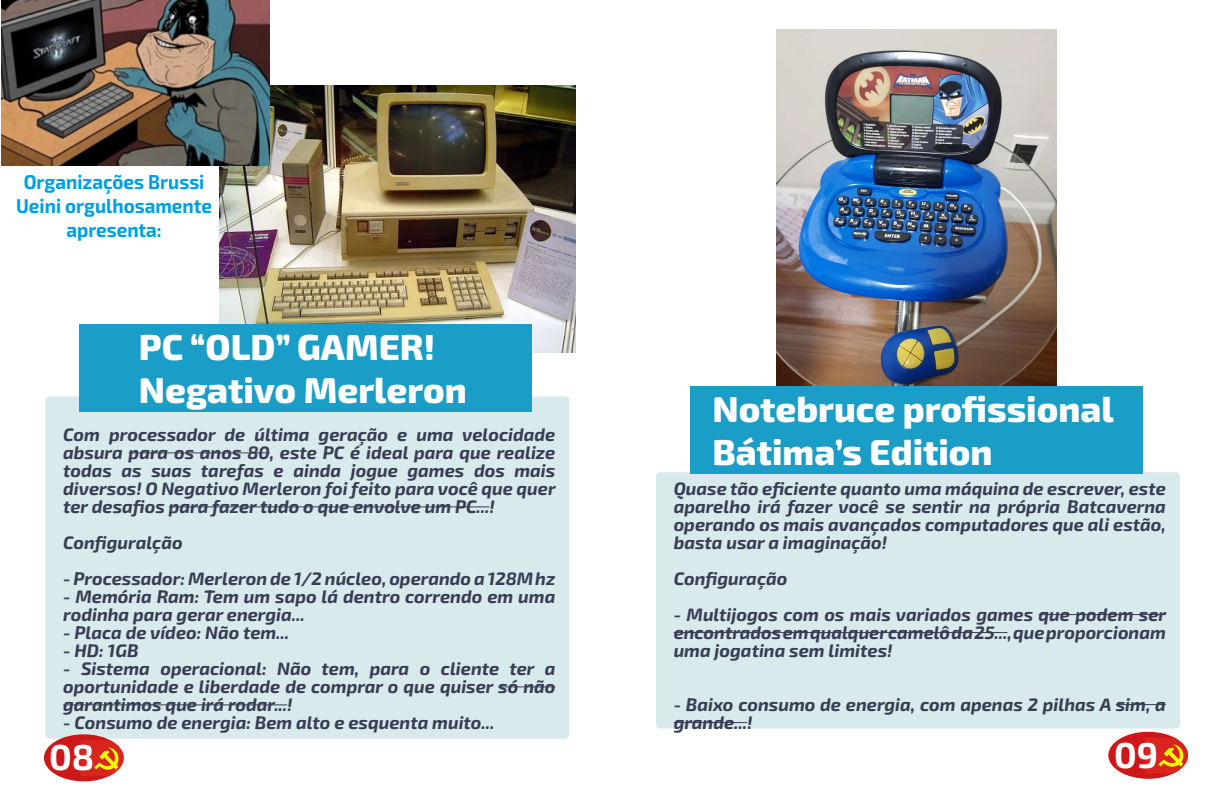
<style>
.page{position:relative;width:1224px;height:792px;background:#fff}
.page>*{position:absolute;margin:0;border:0;box-sizing:border-box;transform-origin:0 0}
.t1{font:800 36px/43.2px "Exo 2";color:#fff}
.t2{font:700 36px "Exo 2";color:#fff}
.t3{font:700 20px/24px "Exo 2";color:#009fe3;text-align:center;scale:.94 1}
.t4{font:italic 700 18px/18px "Exo 2";color:#383d54;text-align:justify}
</style>
<div class="page">
<img style="left:219px;top:85px;width:357px;height:268px">
<div style="left:45px;top:396px;width:524px;height:343px;background:#d9eaec"></div>
<div style="left:80px;top:324px;width:452px;height:87px;background:#1a9ec7"></div>
<hr style="left:129px;top:452px;width:141px;height:1px;background:#383d54">
<hr style="left:169px;top:506px;width:321px;height:1px;background:#383d54">
<hr style="left:498px;top:686px;width:57px;height:1px;background:#383d54">
<hr style="left:63px;top:704px;width:224px;height:1px;background:#383d54">
<img style="left:777px;top:29px;width:279px;height:357px">
<div style="left:656px;top:472px;width:524px;height:257px;background:#d9eaec;border-radius:4px"></div>
<div style="left:690px;top:386px;width:453px;height:87px;background:#1a9ec7"></div>
<hr style="left:1039px;top:614px;width:127px;height:1px;background:#383d54">
<hr style="left:674px;top:632px;width:334px;height:1px;background:#383d54">
<hr style="left:1116px;top:704px;width:50px;height:1px;background:#383d54">
<hr style="left:674px;top:722px;width:73px;height:1px;background:#383d54">
<img style="left:1px;top:0;width:268px;height:166px">
<div style="left:44px;top:734px;width:80px;height:47px;background:#cd1719;border-radius:50%"></div>
<img style="left:81px;top:740px;width:43px;height:36px">
<div style="left:1108px;top:732px;width:80px;height:47px;background:#cd1719;border-radius:50%"></div>
<img style="left:1145px;top:738px;width:43px;height:36px">
<p class="t3" style="left:16px;top:170px;width:210px">Organizações Brussi<br>Ueini orgulhosamente apresenta:</p>
<h1 class="t1" style="left:139px;top:325px;width:329px">PC “OLD” GAMER!<br>Negativo Merleron</h1>
<p class="t4" style="left:63px;top:425px;width:494px">Com processador de última geração e uma velocidade absura para os anos 80, este PC é ideal para que realize todas as suas tarefas e ainda jogue games dos mais diversos! O Negativo Merleron foi feito para você que quer ter desafios para fazer tudo o que envolve um PC...!</p>
<p class="t4" style="left:63px;top:533px;width:121px">Configuralção</p>
<p class="t4" style="left:63px;top:569px;width:494px">- Processador: Merleron de 1/2 núcleo, operando a 128Mhz</p>
<p class="t4" style="left:63px;top:587px;width:494px">- Memória Ram: Tem um sapo lá dentro correndo em uma rodinha para gerar energia...</p>
<p class="t4" style="left:63px;top:623px;width:228px">- Placa de vídeo: Não tem...</p>
<p class="t4" style="left:63px;top:641px;width:77px">- HD: 1GB</p>
<p class="t4" style="left:63px;top:659px;width:494px">- Sistema operacional: Não tem, para o cliente ter a oportunidade e liberdade de comprar o que quiser só não garantimos que irá rodar...!</p>
<p class="t4" style="left:63px;top:713px;width:433px">- Consumo de energia: Bem alto e esquenta muito...</p>
<h1 class="t1" style="left:712px;top:387px;width:403px">Notebruce profissional<br>Bátima’s Edition</h1>
<p class="t4" style="left:674px;top:479px;width:494px">Quase tão eficiente quanto uma máquina de escrever, este aparelho irá fazer você se sentir na própria Batcaverna operando os mais avançados computadores que ali estão, basta usar a imaginação!</p>
<p class="t4" style="left:674px;top:569px;width:115px">Configuração</p>
<p class="t4" style="left:674px;top:605px;width:494px">- Multijogos com os mais variados games que podem ser encontrados em qualquer camelô da 25..., que proporcionam uma jogatina sem limites!</p>
<p class="t4" style="left:674px;top:695px;width:494px">- Baixo consumo de energia, com apenas 2 pilhas A sim, a grande...!</p>
<h1 class="t2" style="left:49px;top:732px;width:47px">08</h1>
<h1 class="t2" style="left:1114px;top:730px;width:45px">09</h1>
</div>
